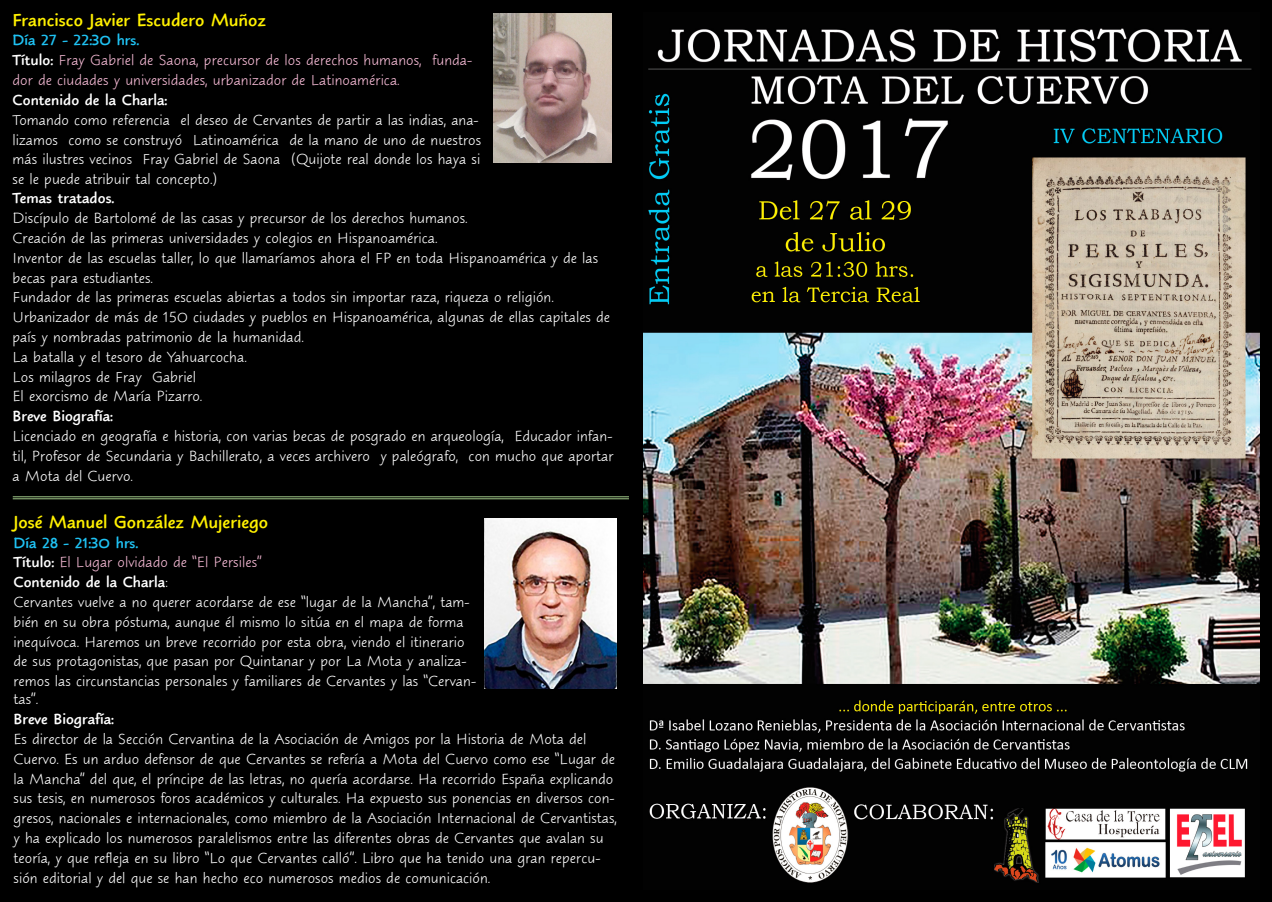
<style>
.page{position:relative;width:1272px;height:902px;background:#fff}
.page>*{position:absolute;margin:0;border:0;box-sizing:border-box;transform-origin:0 0}
.t1{font:700 19.5px "Blueprint Web";color:#fff101}
.t2{font:16.5px/19.8px "Blueprint Web";color:#fff}
.t3{font:16.5px/19.8px "Blueprint Web";color:#f7bbd6}
.t4{font:700 16.5px "Blueprint Web";color:#fff}
.t5{font:700 16.5px "Blueprint Web";color:#1fc2f3}
.s1{font-weight:700;color:#fff}
.s2{font-weight:400}
</style>
<div class="page">
<div style="left:0;top:0;width:1271px;height:901px;background:#000"></div>
<img style="left:643px;top:13px;width:616px;height:876px">
<img style="left:493px;top:14px;width:119px;height:149px">
<img style="left:485px;top:518px;width:131px;height:170px">
<hr style="left:13px;top:496px;width:616px;height:1px;background:#a2c989">
<hr style="left:13px;top:498px;width:616px;height:1px;background:#a2c989">
<p class="t1" style="left:13px;top:9px;width:255px">Francisco Javier Escudero Muñoz</p>
<p class="t5" style="left:13px;top:31px;width:128px">Día 27 - 22:30 hrs.</p>
<p class="t3" style="left:13px;top:51px;width:461px"><span class="s1">Título:</span> Fray Gabriel de Saona, precursor de los derechos humanos, funda&shy;dor de ciudades y universidades, urbanizador de Latinoamérica.</p>
<p class="t4" style="left:13px;top:91px;width:156px">Contenido de la Charla:</p>
<p class="t2" style="left:13px;top:110px;width:470px">Tomando como referencia el deseo de Cervantes de partir a las indias, ana&shy;lizamos como se construyó Latinoamérica de la mano de uno de nuestros más ilustres vecinos Fray Gabriel de Saona (Quijote real donde los haya si se le puede atribuir tal concepto.)</p>
<p class="t4" style="left:13px;top:189px;width:103px">Temas tratados.</p>
<p class="t2" style="left:13px;top:208px;width:456px">Discípulo de Bartolomé de las casas y precursor de los derechos humanos.</p>
<p class="t2" style="left:13px;top:228px;width:426px">Creación de las primeras universidades y colegios en Hispanoamérica.</p>
<p class="t2" style="left:13px;top:248px;width:587px">Inventor de las escuelas taller, lo que llamaríamos ahora el FP en toda Hispanoamérica y de las becas para estudiantes.</p>
<p class="t2" style="left:13px;top:288px;width:543px">Fundador de las primeras escuelas abiertas a todos sin importar raza, riqueza o religión.</p>
<p class="t2" style="left:13px;top:307px;width:599px">Urbanizador de más de 150 ciudades y pueblos en Hispanoamérica, algunas de ellas capitales de país y nombradas patrimonio de la humanidad.</p>
<p class="t2" style="left:13px;top:347px;width:236px">La batalla y el tesoro de Yahuarcocha.</p>
<p class="t2" style="left:13px;top:367px;width:185px">Los milagros de Fray Gabriel</p>
<p class="t2" style="left:13px;top:387px;width:191px">El exorcismo de María Pizarro.</p>
<p class="t4" style="left:13px;top:407px;width:102px">Breve Biografía:</p>
<p class="t2" style="left:13px;top:426px;width:602px;text-align:justify">Licenciado en geografía e historia, con varias becas de posgrado en arqueología, Educador infan&shy;til, Profesor de Secundaria y Bachillerato, a veces archivero y paleógrafo, con mucho que aportar a Mota del Cuervo.</p>
<p class="t1" style="left:13px;top:511px;width:256px">José Manuel González Mujeriego</p>
<p class="t5" style="left:13px;top:533px;width:126px">Día 28 - 21:30 hrs.</p>
<p class="t3" style="left:13px;top:552px;width:250px"><span class="s1">Título:</span> El Lugar olvidado de “El Persiles”</p>
<p class="t4" style="left:13px;top:573px;width:156px">Contenido de la Charla<span class="s2">:</span></p>
<p class="t2" style="left:13px;top:592px;width:464px">Cervantes vuelve a no querer acordarse de ese “lugar de la Mancha”, tam&shy;bién en su obra póstuma, aunque él mismo lo sitúa en el mapa de forma inequívoca. Haremos un breve recorrido por esta obra, viendo el itinerario de sus protagonistas, que pasan por Quintanar y por La Mota y analiza&shy;remos las circunstancias personales y familiares de Cervantes y las “Cervan-</p>
<p class="t2" style="left:14px;top:689px;width:26px">tas”.</p>
<p class="t4" style="left:14px;top:710px;width:102px">Breve Biografía:</p>
<p class="t2" style="left:14px;top:729px;width:605px">Es director de la Sección Cervantina de la Asociación de Amigos por la Historia de Mota del Cuervo. Es un arduo defensor de que Cervantes se refería a Mota del Cuervo como ese “Lugar de la Mancha” del que, el príncipe de las letras, no quería acordarse. Ha recorrido España explicando sus tesis, en numerosos foros académicos y culturales. Ha expuesto sus ponencias en diversos con&shy;gresos, nacionales e internacionales, como miembro de la Asociación Internacional de Cervantistas, y ha explicado los numerosos paralelismos entre las diferentes obras de Cervantes que avalan su teoría, y que refleja en su libro “Lo que Cervantes calló”. Libro que ha tenido una gran repercu&shy;sión editorial y del que se han hecho eco numerosos medios de comunicación.</p>
</div>
